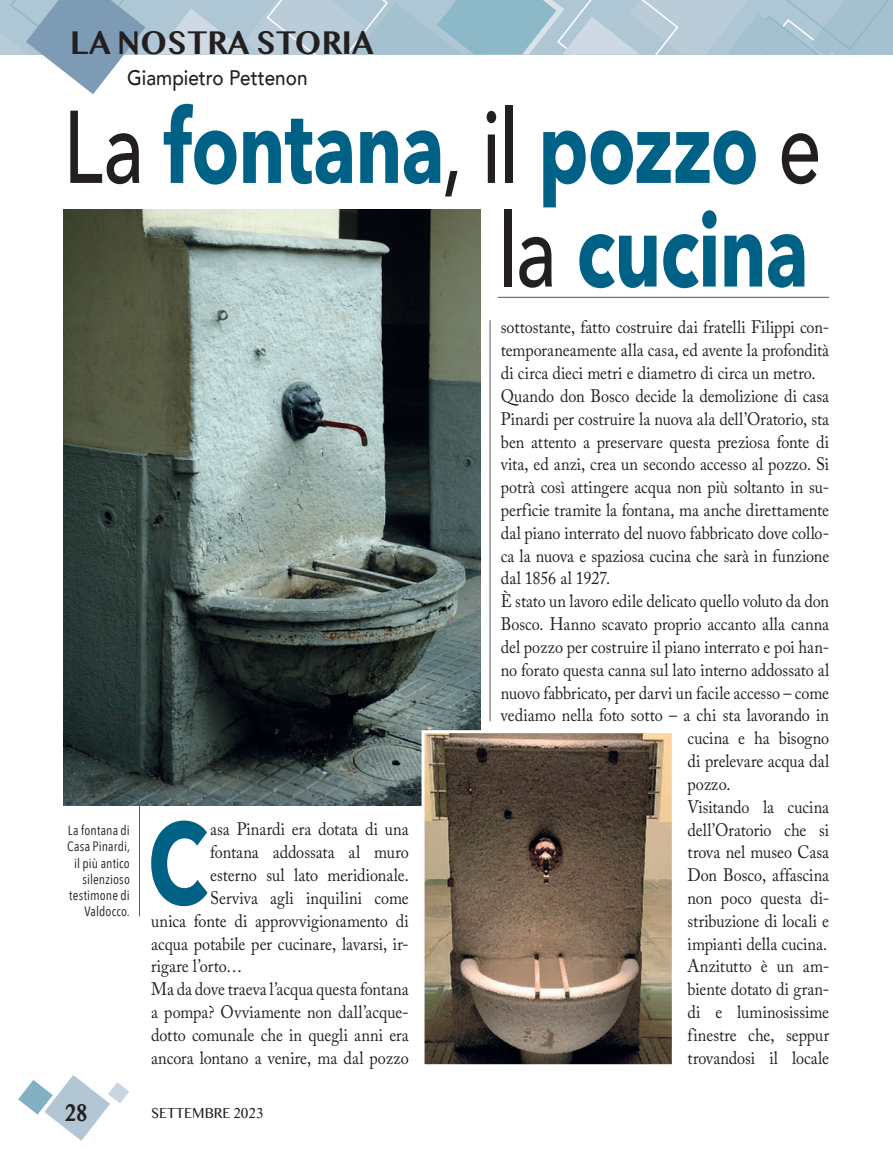
<style>
.page{position:relative;width:893px;height:1149px;background:#fff}
.page>*{position:absolute;margin:0;border:0;box-sizing:border-box;transform-origin:0 0}
.t1{font:700 114.6px "Avenir Next";color:#006186;scale:.75 1}
.t2{font:700 102px/103.5px "Avenir Next";letter-spacing:-.015em;color:#006186;text-align:right;scale:.75 1}
.t3{font:700 30px "Bangla MN";color:#231f20;scale:.9 1}
.t4{font:700 22.5px "Bangla MN";color:#231f20;scale:.8 1}
.t5{font:500 21px "Avenir";color:#231f20;scale:.9 1}
.t6{font:18px "Adobe Caslon Pro";letter-spacing:.005em;color:#231f20;scale:.9 1}
.t7{font:13.5px/16.2px "Avenir Next Condensed";letter-spacing:.01em;color:#231f20;text-align:right}
.t8{font:13.5px "Bangla MN";color:#231f20;scale:.9 1}
.s1{font-weight:500;color:#231f20}
</style>
<div class="page">
<hr style="left:139px;top:772px;width:1px;height:144px;background:#57585a">
<svg style="left:155px;top:0;width:738px;height:54px"></svg>
<svg style="left:0;top:0;width:145px;height:94px"></svg>
<svg style="left:18px;top:1075px;width:111px;height:65px"></svg>
<hr style="left:490px;top:320px;width:1px;height:401px;background:#57585a">
<hr style="left:498px;top:297px;width:331px;height:1px;background:#57585a">
<img style="left:64px;top:209px;width:417px;height:596px">
<img style="left:426px;top:734px;width:245px;height:328px">
<div style="left:422px;top:730px;width:253px;height:336px;border:3px solid #fff"></div>
<h3 class="t3" style="left:70px;top:27px;width:339px">LA NOSTRA STORIA</h3>
<p class="t5" style="left:127px;top:59px;width:202px">Giampietro Pettenon</p>
<h2 class="t2" style="left:64px;top:94px;width:1012px"><span class="s1">La</span> fontana<span class="s1">, il</span> pozzo <span class="s1">e la</span> cucina</h2>
<p class="t7" style="left:67px;top:821px;width:64px">La fontana di<br>Casa Pinardi, il più antico silenzioso testimone di<br>Valdocco.</p>
<h1 class="t1" style="left:148px;top:764px;width:81px">C</h1>
<p class="t6" style="left:210px;top:818px;width:222px">asa Pinardi era dotata di una</p>
<p class="t6" style="left:210px;top:841px;width:222px">fontana addossata al muro</p>
<p class="t6" style="left:210px;top:864px;width:222px">esterno sul lato meridionale.</p>
<p class="t6" style="left:210px;top:886px;width:222px">Serviva agli inquilini come</p>
<p class="t6" style="left:151px;top:909px;width:288px">unica fonte di approvvigionamento di</p>
<p class="t6" style="left:151px;top:932px;width:288px">acqua potabile per cucinare, lavarsi, ir-</p>
<p class="t6" style="left:151px;top:955px;width:103px">rigare l’orto…</p>
<p class="t6" style="left:151px;top:978px;width:288px">Ma da dove traeva l’acqua questa fontana</p>
<p class="t6" style="left:151px;top:1000px;width:288px">a pompa? Ovviamente non dall’acque-</p>
<p class="t6" style="left:151px;top:1023px;width:288px">dotto comunale che in quegli anni era</p>
<p class="t6" style="left:151px;top:1046px;width:288px">ancora lontano a venire, ma dal pozzo</p>
<p class="t4" style="left:65px;top:1099px;width:30px">28</p>
<p class="t8" style="left:151px;top:1103px;width:126px">SETTEMBRE 2023</p>
<p class="t6" style="left:501px;top:316px;width:366px">sottostante, fatto costruire dai fratelli Filippi con-</p>
<p class="t6" style="left:501px;top:339px;width:366px">temporaneamente alla casa, ed avente la profondità</p>
<p class="t6" style="left:501px;top:362px;width:351px">di circa dieci metri e diametro di circa un metro.</p>
<p class="t6" style="left:501px;top:385px;width:366px">Quando don Bosco decide la demolizione di casa</p>
<p class="t6" style="left:501px;top:408px;width:366px">Pinardi per costruire la nuova ala dell’Oratorio, sta</p>
<p class="t6" style="left:501px;top:430px;width:366px">ben attento a preservare questa preziosa fonte di</p>
<p class="t6" style="left:501px;top:453px;width:366px">vita, ed anzi, crea un secondo accesso al pozzo. Si</p>
<p class="t6" style="left:501px;top:476px;width:366px">potrà così attingere acqua non più soltanto in su-</p>
<p class="t6" style="left:501px;top:499px;width:366px">perficie tramite la fontana, ma anche direttamente</p>
<p class="t6" style="left:501px;top:522px;width:366px">dal piano interrato del nuovo fabbricato dove collo-</p>
<p class="t6" style="left:501px;top:544px;width:366px">ca la nuova e spaziosa cucina che sarà in funzione</p>
<p class="t6" style="left:501px;top:567px;width:123px">dal 1856 al 1927.</p>
<p class="t6" style="left:501px;top:590px;width:366px">È stato un lavoro edile delicato quello voluto da don</p>
<p class="t6" style="left:501px;top:613px;width:366px">Bosco. Hanno scavato proprio accanto alla canna</p>
<p class="t6" style="left:501px;top:636px;width:366px">del pozzo per costruire il piano interrato e poi han-</p>
<p class="t6" style="left:501px;top:658px;width:366px">no forato questa canna sul lato interno addossato al</p>
<p class="t6" style="left:501px;top:681px;width:366px">nuovo fabbricato, per darvi un facile accesso – come</p>
<p class="t6" style="left:501px;top:704px;width:366px">vediamo nella foto sotto – a chi sta lavorando in</p>
<p class="t6" style="left:688px;top:727px;width:159px">cucina e ha bisogno</p>
<p class="t6" style="left:688px;top:750px;width:159px">di prelevare acqua dal</p>
<p class="t6" style="left:688px;top:772px;width:49px">pozzo.</p>
<p class="t6" style="left:688px;top:795px;width:159px">Visitando la cucina</p>
<p class="t6" style="left:688px;top:818px;width:159px">dell’Oratorio che si</p>
<p class="t6" style="left:688px;top:841px;width:159px">trova nel museo Casa</p>
<p class="t6" style="left:688px;top:864px;width:159px">Don Bosco, affascina</p>
<p class="t6" style="left:688px;top:887px;width:159px">non poco questa di-</p>
<p class="t6" style="left:688px;top:909px;width:159px">stribuzione di locali e</p>
<p class="t6" style="left:688px;top:932px;width:157px">impianti della cucina.</p>
<p class="t6" style="left:688px;top:955px;width:159px">Anzitutto è un am-</p>
<p class="t6" style="left:688px;top:978px;width:159px">biente dotato di gran-</p>
<p class="t6" style="left:688px;top:1000px;width:159px">di e luminosissime</p>
<p class="t6" style="left:688px;top:1023px;width:159px">finestre che, seppur</p>
<p class="t6" style="left:688px;top:1046px;width:159px">trovandosi il locale</p>
</div>
